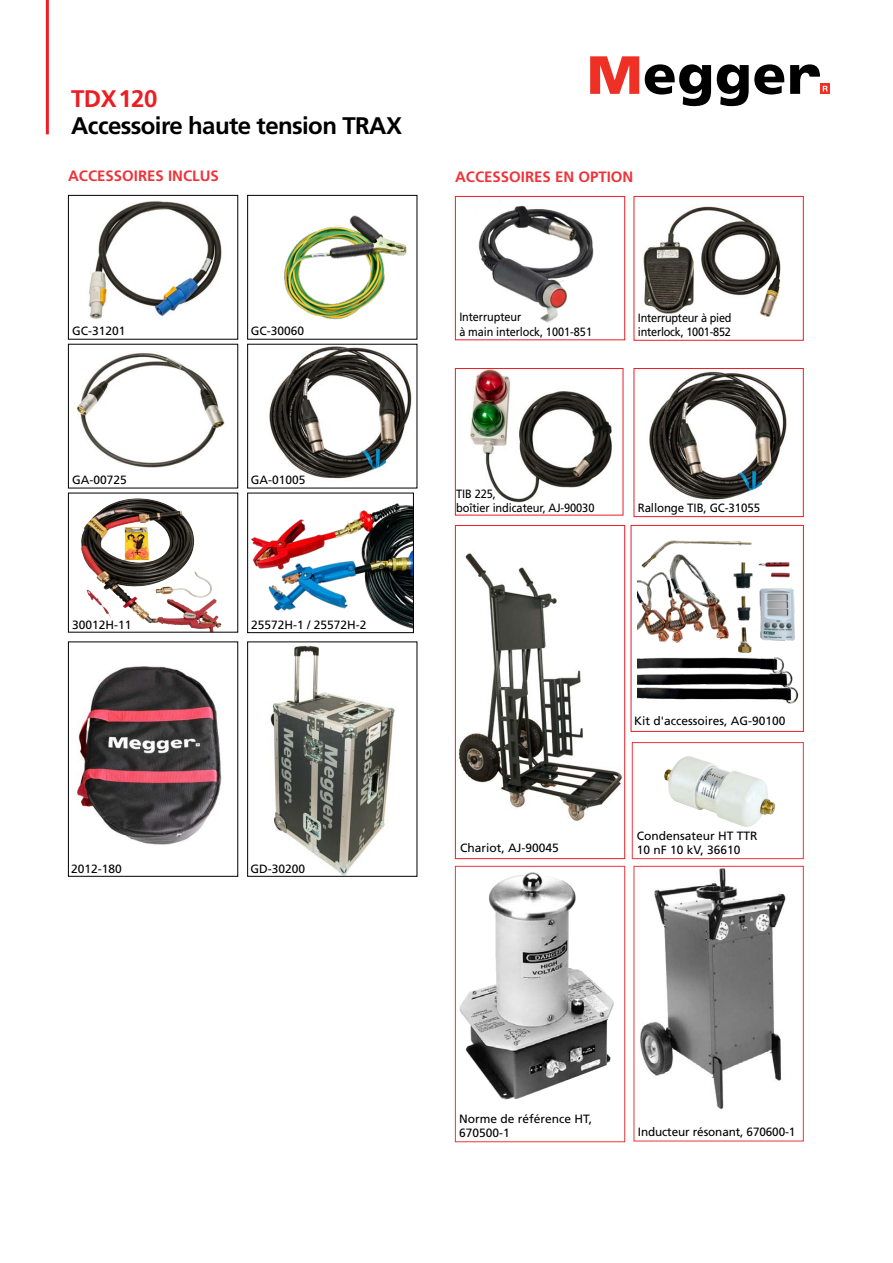
<style>
.page{position:relative;width:893px;height:1263px;background:#fff}
.page>*{position:absolute;margin:0;border:0;box-sizing:border-box;transform-origin:0 0}
.t1{font:700 24px "Frutiger LT Std";letter-spacing:-.025em;color:#000}
.t2{font:700 24px "Frutiger LT Std";letter-spacing:-.025em;color:#ed1d24}
.t3{font:700 15px "Frutiger LT Std";color:#ee343b}
.t4{font:12px/14.4px "Frutiger LT Std";color:#000}
.t5{font:12px/14.4px "Frutiger LT Std";color:#000;scale:.91 1}
.t6{font:12px/14.4px "Frutiger LT Std";letter-spacing:-.02em;color:#000;scale:.91 1}
.t7{font:12px/14.4px "Frutiger LT Std";color:#000;scale:.92 1}
.t8{font:12px "Frutiger LT Std";color:#000;scale:.96 1}
</style>
<div class="page">
<hr style="left:46px;top:0;width:3px;height:134px;background:#ed1d24">
<div style="left:820px;top:84px;width:10px;height:10px;background:#ee3124"></div>
<svg style="left:590px;top:56px;width:49px;height:38px"></svg>
<svg style="left:645px;top:64px;width:66px;height:42px"></svg>
<svg style="left:717px;top:64px;width:67px;height:42px"></svg>
<svg style="left:790px;top:64px;width:38px;height:30px"></svg>
<img style="left:88px;top:201px;width:134px;height:118px">
<div style="left:68px;top:195px;width:170px;height:145px;border:1px solid #000"></div>
<img style="left:284px;top:215px;width:123px;height:105px">
<div style="left:247px;top:195px;width:170px;height:145px;border:1px solid #000"></div>
<img style="left:76px;top:353px;width:149px;height:115px">
<img style="left:269px;top:346px;width:143px;height:133px">
<img style="left:81px;top:498px;width:55px;height:111px">
<img style="left:251px;top:503px;width:161px;height:126px">
<div style="left:247px;top:493px;width:167px;height:140px;border:1px solid #000"></div>
<img style="left:77px;top:666px;width:145px;height:179px">
<div style="left:68px;top:641px;width:170px;height:236px;border:1px solid #000"></div>
<img style="left:270px;top:645px;width:125px;height:230px">
<div style="left:247px;top:641px;width:170px;height:236px;border:1px solid #000"></div>
<img style="left:478px;top:205px;width:116px;height:118px">
<div style="left:455px;top:196px;width:170px;height:144px;border:1px solid #ed1d24"></div>
<img style="left:643px;top:206px;width:138px;height:112px">
<div style="left:634px;top:196px;width:170px;height:145px;border:1px solid #ed1d24"></div>
<img style="left:470px;top:370px;width:143px;height:133px">
<div style="left:455px;top:368px;width:168px;height:147px;border:1px solid #ed1d24"></div>
<img style="left:649px;top:371px;width:138px;height:129px">
<div style="left:634px;top:368px;width:170px;height:149px;border:1px solid #ed1d24"></div>
<img style="left:459px;top:553px;width:163px;height:268px">
<div style="left:455px;top:525px;width:170px;height:334px;border:1px solid #ed1d24"></div>
<img style="left:637px;top:540px;width:162px;height:164px">
<div style="left:631px;top:525px;width:173px;height:207px;border:1px solid #ed1d24"></div>
<img style="left:664px;top:756px;width:111px;height:71px">
<div style="left:632px;top:742px;width:172px;height:117px;border:1px solid #ee343b"></div>
<img style="left:459px;top:872px;width:155px;height:228px">
<div style="left:455px;top:866px;width:170px;height:276px;border:1px solid #ee343b"></div>
<img style="left:640px;top:868px;width:146px;height:241px">
<div style="left:634px;top:866px;width:170px;height:275px;border:1px solid #ee343b"></div>
<h1 class="t2" style="left:71px;top:85px;width:88px">TDX120</h1>
<h1 class="t1" style="left:71px;top:112px;width:332px">Accessoire haute tension TRAX</h1>
<p class="t3" style="left:68px;top:166px;width:152px">ACCESSOIRES INCLUS</p>
<p class="t4" style="left:72px;top:324px;width:55px">GC-31201</p>
<p class="t4" style="left:251px;top:324px;width:55px">GC-30060</p>
<p class="t3" style="left:455px;top:168px;width:180px">ACCESSOIRES EN OPTION</p>
<p class="t5" style="left:459px;top:310px;width:147px">Interrupteur<br>à main interlock, 1001-851</p>
<p class="t6" style="left:638px;top:311px;width:105px">Interrupteur à pied interlock, 1001-852</p>
<p class="t4" style="left:72px;top:473px;width:56px">GA-00725</p>
<p class="t4" style="left:251px;top:473px;width:56px">GA-01005</p>
<p class="t4" style="left:72px;top:617px;width:61px">30012H-11</p>
<p class="t4" style="left:251px;top:618px;width:117px">25572H-1 / 25572H-2</p>
<p class="t4" style="left:71px;top:862px;width:52px">2012-180</p>
<p class="t4" style="left:250px;top:862px;width:56px">GD-30200</p>
<p class="t7" style="left:456px;top:487px;width:152px">TIB 225,<br>boîtier indicateur, AJ-90030</p>
<p class="t8" style="left:638px;top:501px;width:129px">Rallonge TIB, GC-31055</p>
<p class="t4" style="left:634px;top:713px;width:153px">Kit d'accessoires, AG-90100</p>
<p class="t4" style="left:460px;top:840px;width:100px">Chariot, AJ-90045</p>
<p class="t4" style="left:637px;top:829px;width:122px">Condensateur HT TTR<br>10 nF 10 kV, 36610</p>
<p class="t4" style="left:459px;top:1111px;width:134px">Norme de référence HT,<br>670500-1</p>
<p class="t4" style="left:638px;top:1125px;width:159px">Inducteur résonant, 670600-1</p>
</div>
